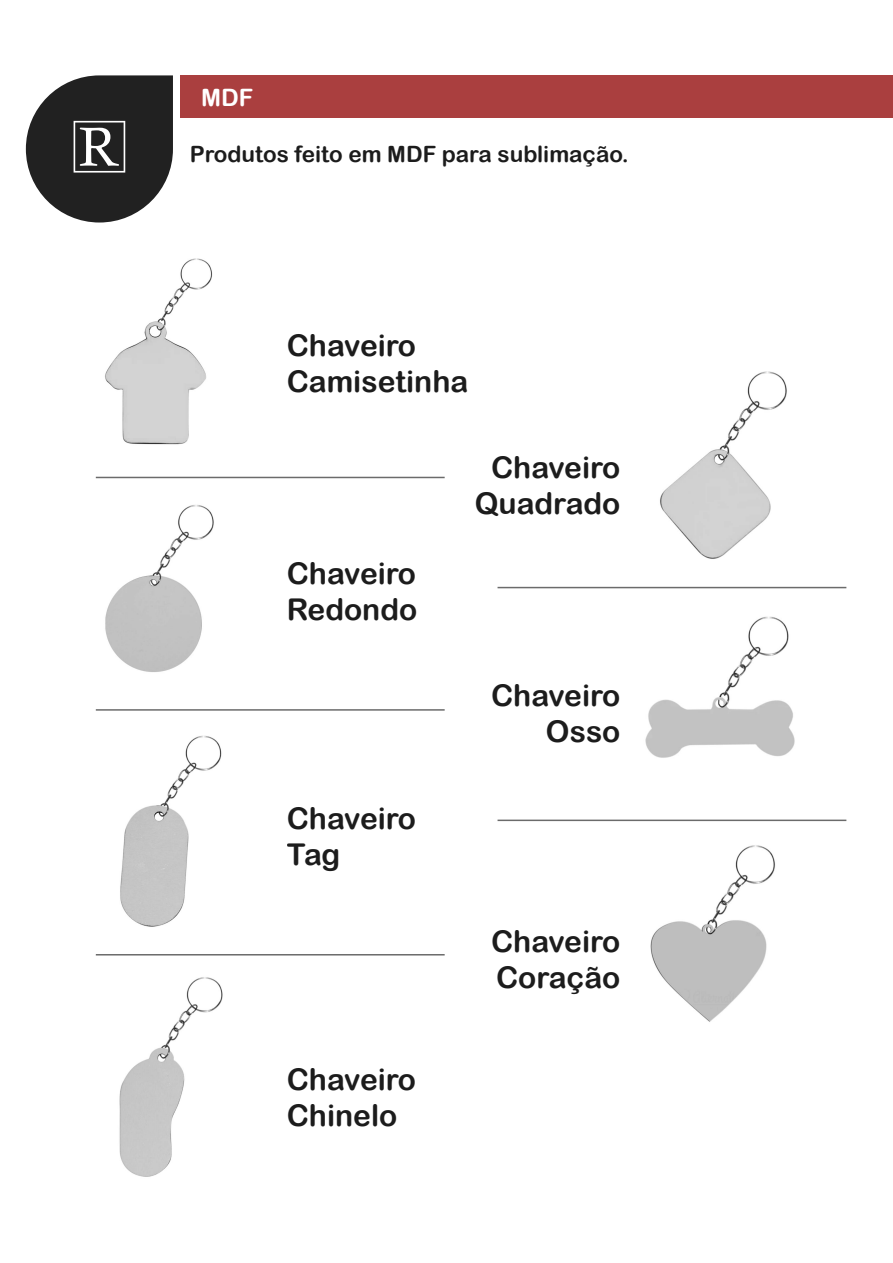
<style>
.page{position:relative;width:893px;height:1263px;background:#fff}
.page>*{position:absolute;margin:0;border:0;box-sizing:border-box;transform-origin:0 0}
.t1{font:30px/36px "Arial Rounded MT Bold";color:#1c1c1c}
.t2{font:24px "Arial Rounded MT Bold";color:#fff}
.t3{font:22.5px "Arial Rounded MT Bold";color:#1c1c1c}
</style>
<div class="page">
<div style="left:180px;top:75px;width:713px;height:43px;background:#aa3f3f"></div>
<svg style="left:26px;top:75px;width:147px;height:147px"></svg>
<img style="left:650px;top:845px;width:125px;height:177px">
<img style="left:568px;top:586px;width:279px;height:236px">
<img style="left:576px;top:371px;width:271px;height:228px">
<img style="left:105px;top:258px;width:107px;height:187px">
<img style="left:95px;top:476px;width:192px;height:701px">
<hr style="left:96px;top:477px;width:349px;height:1px;background:#6b6b6b">
<hr style="left:498px;top:587px;width:348px;height:1px;background:#6b6b6b">
<hr style="left:498px;top:819px;width:348px;height:2px;background:#6b6b6b">
<hr style="left:96px;top:709px;width:349px;height:2px;background:#6b6b6b">
<hr style="left:96px;top:954px;width:349px;height:1px;background:#6b6b6b">
<p class="t2" style="left:201px;top:84px;width:54px">MDF</p>
<p class="t3" style="left:190px;top:141px;width:440px">Produtos feito em MDF para sublimação.</p>
<p class="t1" style="left:287px;top:327px;width:183px">Chaveiro<br>Camisetinha</p>
<p class="t1" style="left:287px;top:555px;width:132px">Chaveiro<br>Redondo</p>
<p class="t1" style="left:475px;top:449px;width:147px;text-align:center">Chaveiro<br>Quadrado</p>
<p class="t1" style="left:491px;top:677px;width:131px;text-align:right">Chaveiro<br>Osso</p>
<p class="t1" style="left:287px;top:800px;width:131px">Chaveiro<br>Tag</p>
<p class="t1" style="left:491px;top:923px;width:131px">Chaveiro<br>Coração</p>
<p class="t1" style="left:287px;top:1061px;width:131px">Chaveiro<br>Chinelo</p>
</div>
